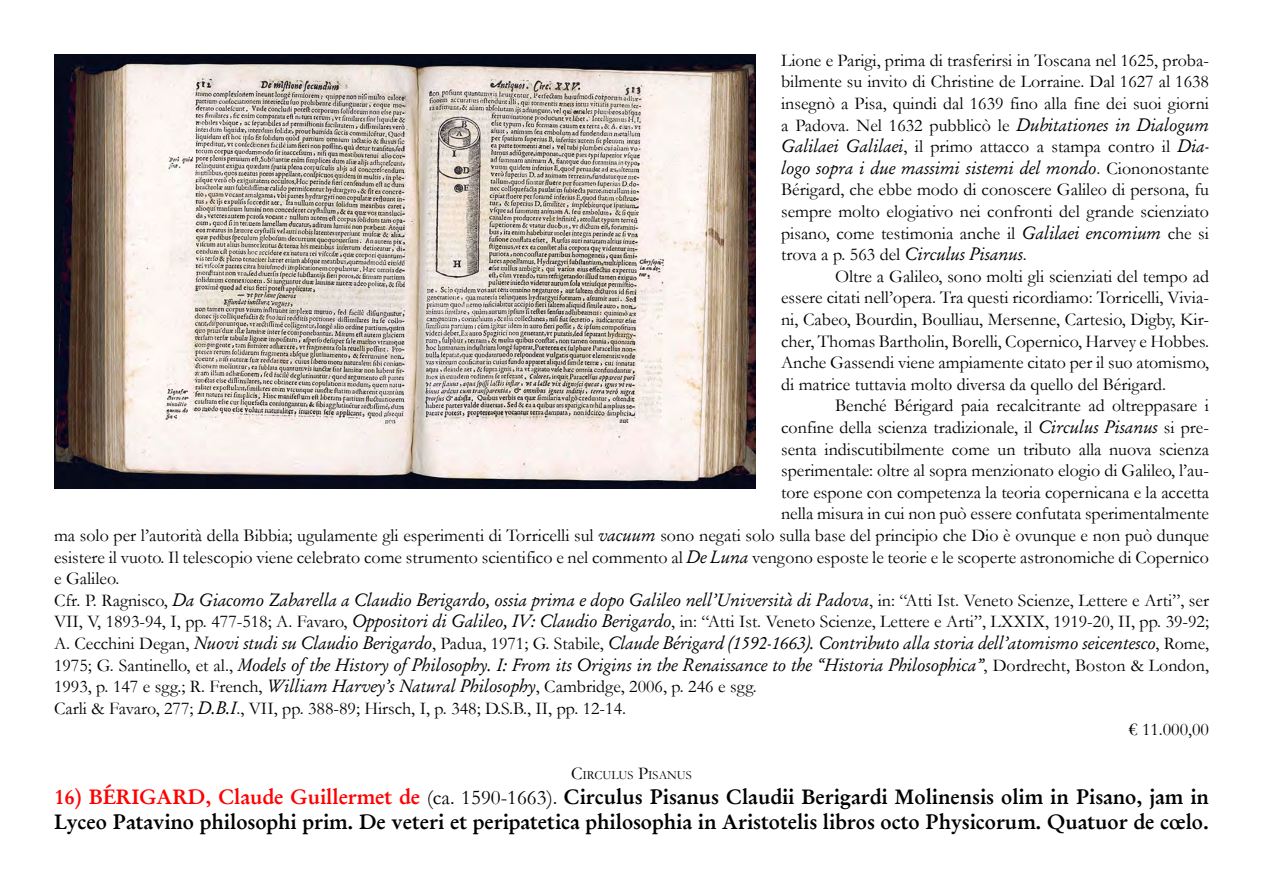
<style>
.page{position:relative;width:1263px;height:893px;background:#fff}
.page>*{position:absolute;margin:0;border:0;box-sizing:border-box;transform-origin:0 0}
.t1{font:21px/25.2px "Garamond Halbfett";color:#000}
.t2{font:18px/21.6px "Garamond";color:#000;text-align:justify}
.t3{font:18px/21.6px "Garamond Kursiv";color:#000}
.t4{font:12.6px "Garamond";color:#000}
.s1{font-family:"Garamond Kursiv"}
.s2{font-family:"Garamond"}
.s3{font-size:18px}
.s4{color:#f00}
</style>
<div class="page">
<img style="left:54px;top:54px;width:702px;height:434px">
<p class="t2" style="left:781px;top:49px;width:429px">Lione e Parigi, prima di trasferirsi in Toscana nel 1625, proba&shy;bilmente su invito di Christine de Lorraine. Dal 1627 al 1638 insegnò a Pisa, quindi dal 1639 fino alla fine dei suoi giorni a Padova. Nel 1632 pubblicò le <span class="s1">Dubitationes in Dialogum Galilaei Galilaei</span>, il primo attacco a stampa contro il <span class="s1">Dia-</span></p>
<p class="t3" style="left:781px;top:157px;width:429px">logo sopra i due massimi sistemi del mondo<span class="s2">. Ciononostante</span></p>
<p class="t2" style="left:781px;top:179px;width:429px">Bérigard, che ebbe modo di conoscere Galileo di persona, fu sempre molto elogiativo nei confronti del grande scienziato pisano, come testimonia anche il <span class="s1">Galilaei encomium</span> che si trova a p. 563 del <span class="s1">Circulus Pisanus</span>.</p>
<p class="t2" style="left:781px;top:265px;width:429px;text-indent:54px">Oltre a Galileo, sono molti gli scienziati del tempo ad essere citati nell’opera. Tra questi ricordiamo: Torricelli, Vivia&shy;ni, Cabeo, Bourdin, Boulliau, Mersenne, Cartesio, Digby, Kir&shy;cher, Thomas Bartholin, Borelli, Copernico, Harvey e Hobbes.<br>Anche Gassendi viene ampiamente citato per il suo atomismo, di matrice tuttavia molto diversa da quello del Bérigard.</p>
<p class="t2" style="left:835px;top:395px;width:375px">Benché Bérigard paia recalcitrante ad oltreppasare i</p>
<p class="t2" style="left:781px;top:416px;width:429px">confine della scienza tradizionale, il <span class="s1">Circulus Pisanus</span> si pre-</p>
<p class="t2" style="left:781px;top:438px;width:429px">senta indiscutibilmente come un tributo alla nuova scienza</p>
<p class="t2" style="left:781px;top:460px;width:429px">sperimentale: oltre al sopra menzionato elogio di Galileo, l’au-</p>
<p class="t2" style="left:781px;top:481px;width:429px">tore espone con competenza la teoria copernicana e la accetta</p>
<p class="t2" style="left:781px;top:503px;width:429px">nella misura in cui non può essere confutata sperimentalmente</p>
<p class="t2" style="left:54px;top:524px;width:1156px">ma solo per l’autorità della Bibbia; ugulamente gli esperimenti di Torricelli sul <span class="s1">vacuum</span> sono negati solo sulla base del principio che Dio è ovunque e non può dunque</p>
<p class="t2" style="left:54px;top:546px;width:1156px">esistere il vuoto. Il telescopio viene celebrato come strumento scientifico e nel commento al <span class="s1">De Luna</span> vengono esposte le teorie e le scoperte astronomiche di Copernico</p>
<p class="t2" style="left:54px;top:568px;width:67px">e Galileo.</p>
<p class="t3" style="left:54px;top:589px;width:1156px"><span class="s2">Cfr. P. Ragnisco,</span> Da Giacomo Zabarella a Claudio Berigardo, ossia prima e dopo Galileo nell’Università di Padova<span class="s2">, in: “Atti Ist. Veneto Scienze, Lettere e Arti”, ser</span></p>
<p class="t2" style="left:54px;top:611px;width:1156px">VII, V, 1893-94, I, pp. 477-518; A. Favaro, <span class="s1">Oppositori di Galileo, IV: Claudio Berigardo</span>, in: “Atti Ist. Veneto Scienze, Lettere e Arti”, LXXIX, 1919-20, II, pp. 39-92;</p>
<p class="t3" style="left:54px;top:632px;width:1156px"><span class="s2">A. Cecchini Degan,</span> Nuovi studi su Claudio Berigardo<span class="s2">, Padua, 1971; G. Stabile,</span> Claude Bérigard (1592-1663). Contributo alla storia dell’atomismo seicentesco<span class="s2">, Rome,<br>1975; G. Santinello, et al.,</span> Models of the History of Philosophy. I: From its Origins in the Renaissance to the “Historia Philosophica”<span class="s2">, Dordrecht, Boston &amp; London,</span></p>
<p class="t2" style="left:54px;top:676px;width:704px">1993, p. 147 e sgg.; R. French, <span class="s1">William Harvey’s Natural Philosophy</span>, Cambridge, 2006, p. 246 e sgg.<br>Carli &amp; Favaro, 277; <span class="s1">D.B.I</span>., VII, pp. 388-89; Hirsch, I, p. 348; D.S.B., II, pp. 12-14.</p>
<p class="t2" style="left:1129px;top:719px;width:81px">€ 11.000,00</p>
<p class="t4" style="left:571px;top:767px;width:122px"><span class="s3">C</span>IRCULUS <span class="s3">P</span>ISANUS</p>
<p class="t1" style="left:54px;top:784px;width:1156px"><span class="s4">16) BÉRIGARD, Claude Guillermet de</span> <span class="s2">(ca. 1590-1663).</span> Circulus Pisanus Claudii Berigardi Molinensis olim in Pisano, jam in<br>Lyceo Patavino philosophi prim. De veteri et peripatetica philosophia in Aristotelis libros octo Physicorum. Quatuor de cœlo.</p>
</div>
